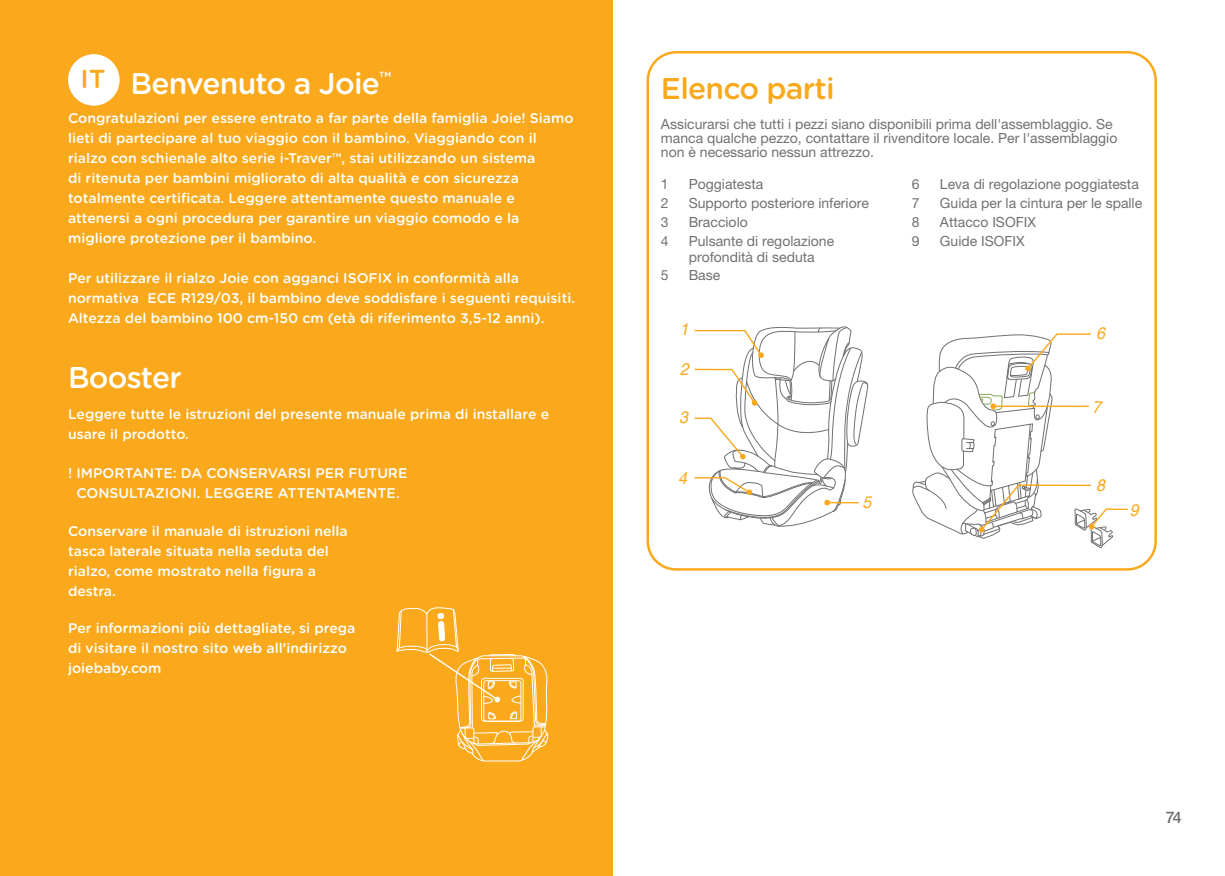
<style>
.page{position:relative;width:1225px;height:876px;background:#fff}
.page>*{position:absolute;margin:0;border:0;box-sizing:border-box;transform-origin:0 0}
.t1{font:500 30px "Gotham Rounded";letter-spacing:-.025em;color:#fff}
.t2{font:500 30px "Gotham Rounded";letter-spacing:-.025em;color:#f9a91b}
.t3{font:500 26px "Gotham Rounded";color:#f9a91b}
.t4{font:italic 16.8px "Helvetica";color:#f9a91b;scale:.95 1}
.t5{font:500 16px "Helvetica Neue LT Std";color:#717074}
.t6{font:500 14px/20px "Gotham Rounded";color:#fff}
.t7{font:14px/14px "Helvetica Neue LT Std";color:#717074}
</style>
<div class="page">
<div style="left:646px;top:51px;width:511px;height:520px;border:2px solid #f9a91b;border-radius:28px"></div>
<div style="left:0;top:0;width:612px;height:876px;background:#f9a91b"></div>
<div style="left:68px;top:54px;width:52px;height:52px;background:#fff;border-radius:50%"></div>
<svg style="left:396px;top:607px;width:153px;height:155px"></svg>
<svg style="left:694px;top:326px;width:175px;height:201px"></svg>
<svg style="left:912px;top:333px;width:216px;height:216px"></svg>
<h2 class="t3" style="left:80px;top:61px;width:27px">IT</h2>
<h1 class="t2" style="left:661px;top:67px;width:175px">Elenco parti</h1>
<p class="t7" style="left:661px;top:117px;width:458px">Assicurarsi che tutti i pezzi siano disponibili prima dell'assemblaggio. Se manca qualche pezzo, contattare il rivenditore locale. Per l'assemblaggio non è necessario nessun attrezzo.</p>
<p class="t7" style="left:660px;top:177px;width:9px">1</p>
<p class="t7" style="left:688px;top:177px;width:76px">Poggiatesta</p>
<p class="t7" style="left:660px;top:196px;width:9px">2</p>
<p class="t7" style="left:688px;top:196px;width:182px">Supporto posteriore inferiore</p>
<p class="t7" style="left:660px;top:215px;width:9px">3</p>
<p class="t7" style="left:688px;top:215px;width:61px">Bracciolo</p>
<p class="t7" style="left:660px;top:233px;width:9px">4</p>
<p class="t7" style="left:688px;top:232px;width:147px;line-height:16px">Pulsante di regolazione profondità di seduta</p>
<p class="t7" style="left:660px;top:268px;width:9px">5</p>
<p class="t7" style="left:688px;top:268px;width:33px">Base</p>
<h1 class="t1" style="left:130px;top:62px;width:262px">Benvenuto a Joie<sup>™</sup></h1>
<p class="t6" style="left:68px;top:108px;width:507px">Congratulazioni per essere entrato a far parte della famiglia Joie! Siamo lieti di partecipare al tuo viaggio con il bambino. Viaggiando con il rialzo con schienale alto serie i-Traver™, stai utilizzando un sistema<br>di ritenuta per bambini migliorato di alta qualità e con sicurezza totalmente certificata. Leggere attentamente questo manuale e attenersi a ogni procedura per garantire un viaggio comodo e la migliore protezione per il bambino.</p>
<p class="t6" style="left:68px;top:267px;width:508px">Per utilizzare il rialzo Joie con agganci ISOFIX in conformità alla normativa ECE R129/03, il bambino deve soddisfare i seguenti requisiti.<br>Altezza del bambino 100 cm-150 cm (età di riferimento 3,5-12 anni).</p>
<p class="t7" style="left:912px;top:177px;width:9px">6</p>
<p class="t7" style="left:940px;top:177px;width:200px">Leva di regolazione poggiatesta</p>
<p class="t7" style="left:912px;top:196px;width:9px">7</p>
<p class="t7" style="left:940px;top:196px;width:204px">Guida per la cintura per le spalle</p>
<p class="t7" style="left:912px;top:215px;width:9px">8</p>
<p class="t7" style="left:940px;top:215px;width:97px">Attacco ISOFIX</p>
<p class="t7" style="left:912px;top:233px;width:9px">9</p>
<p class="t7" style="left:940px;top:233px;width:86px">Guide ISOFIX</p>
<p class="t4" style="left:680px;top:316px;width:11px">1</p>
<p class="t4" style="left:679px;top:355px;width:11px">2</p>
<p class="t4" style="left:679px;top:404px;width:11px">3</p>
<p class="t4" style="left:1096px;top:320px;width:11px">6</p>
<h1 class="t1" style="left:68px;top:356px;width:115px">Booster</h1>
<p class="t6" style="left:68px;top:403px;width:482px">Leggere tutte le istruzioni del presente manuale prima di installare e usare il prodotto.</p>
<p class="t6" style="left:68px;top:462px;width:341px;text-align:center">! IMPORTANTE: DA CONSERVARSI PER FUTURE<br>CONSULTAZIONI. LEGGERE ATTENTAMENTE.</p>
<p class="t6" style="left:68px;top:520px;width:281px">Conservare il manuale di istruzioni nella tasca laterale situata nella seduta del rialzo, come mostrato nella figura a destra.</p>
<p class="t6" style="left:68px;top:617px;width:289px">Per informazioni più dettagliate, si prega di visitare il nostro sito web all'indirizzo joiebaby.com</p>
<p class="t4" style="left:1092px;top:394px;width:11px">7</p>
<p class="t4" style="left:678px;top:465px;width:11px">4</p>
<p class="t4" style="left:1096px;top:471px;width:11px">8</p>
<p class="t4" style="left:862px;top:489px;width:11px">5</p>
<p class="t4" style="left:1129px;top:496px;width:11px">9</p>
<p class="t5" style="left:1165px;top:808px;width:18px">74</p>
</div>
